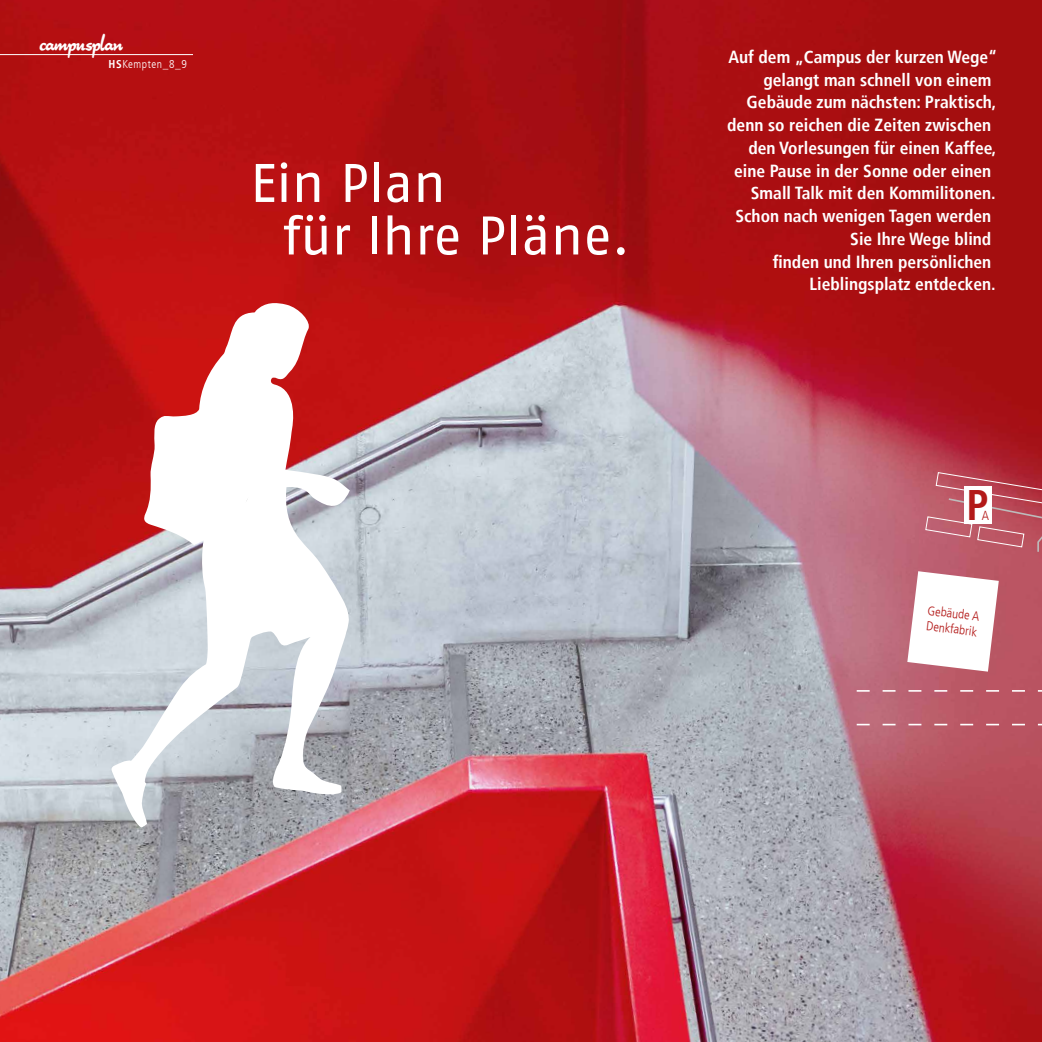
<style>
.page{position:relative;width:1042px;height:1042px;background:#fff}
.page>*{position:absolute;margin:0;border:0;box-sizing:border-box;transform-origin:0 0}
.t1{font:54.25px/52.5px "Fago Offc Pro";color:#fff}
.t2{font:700 condensed 42.7px "Frutiger LT";color:#b31918}
.t3{font:21px "Alpha 54";letter-spacing:-.05em;color:#fff}
.t4{font:700 condensed 17.5px "Frutiger LT";color:#fff}
.t5{font:300 condensed 13.12px "Frutiger LT";color:#b31918}
.t6{font:300 condensed 12.95px/15.6px "Frutiger LT";color:#b31918}
.t7{font:300 condensed 11.38px "Frutiger LT";letter-spacing:.05em;color:#fff}
.s1{font-weight:700}
</style>
<div class="page">
<img style="left:0;top:0;width:1042px;height:1042px">
<svg style="left:111px;top:302px;width:239px;height:526px"></svg>
<svg style="left:856px;top:690px;width:186px;height:2px"></svg>
<svg style="left:856px;top:724px;width:186px;height:1px"></svg>
<svg style="left:925px;top:472px;width:117px;height:81px;background:#bd5966"></svg>
<svg style="left:907px;top:571px;width:92px;height:100px"></svg>
<div style="left:964px;top:487px;width:28px;height:37px;background:#fff"></div>
<hr style="left:0;top:54px;width:193px;height:1px;background:#fff">
<svg style="left:245px;top:497px;width:3px;height:6px"></svg>
<div style="left:202px;top:400px;width:26px;height:36px;background:#fff;border-radius:50%"></div>
<p class="t3" style="left:39px;top:30px;width:86px">campusplan</p>
<p class="t7" style="left:109px;top:58px;width:80px"><span class="s1">HS</span>Kempten_8_9</p>
<h1 class="t1" style="left:283px;top:157px;width:349px;text-indent:-32px">Ein Plan<br>für Ihre Pläne.</h1>
<p class="t4" style="left:728px;top:46px;width:270px">Auf dem „Campus der kurzen Wege“</p>
<p class="t4" style="left:763px;top:69px;width:229px">gelangt man schnell von einem</p>
<p class="t4" style="left:746px;top:92px;width:251px">Gebäude zum nächsten: Praktisch,</p>
<p class="t4" style="left:727px;top:115px;width:266px">denn so reichen die Zeiten zwischen</p>
<p class="t4" style="left:748px;top:137px;width:250px">den Vorlesungen für einen Kaffee,</p>
<p class="t4" style="left:734px;top:160px;width:259px">eine Pause in der Sonne oder einen</p>
<p class="t4" style="left:751px;top:183px;width:246px">Small Talk mit den Kommilitonen.</p>
<p class="t4" style="left:735px;top:206px;width:257px">Schon nach wenigen Tagen werden</p>
<p class="t4" style="left:850px;top:228px;width:143px">Sie Ihre Wege blind</p>
<p class="t4" style="left:773px;top:251px;width:220px">finden und Ihren persönlichen</p>
<p class="t4" style="left:809px;top:274px;width:188px">Lieblingsplatz entdecken.</p>
<h2 class="t2" style="left:966px;top:479px;width:24px">P</h2>
<p class="t5" style="left:982px;top:507px;width:9px">A</p>
<p class="t6" style="left:928px;top:602px;width:53px;rotate:7deg">Gebäude A<br>Denkfabrik</p>
</div>
